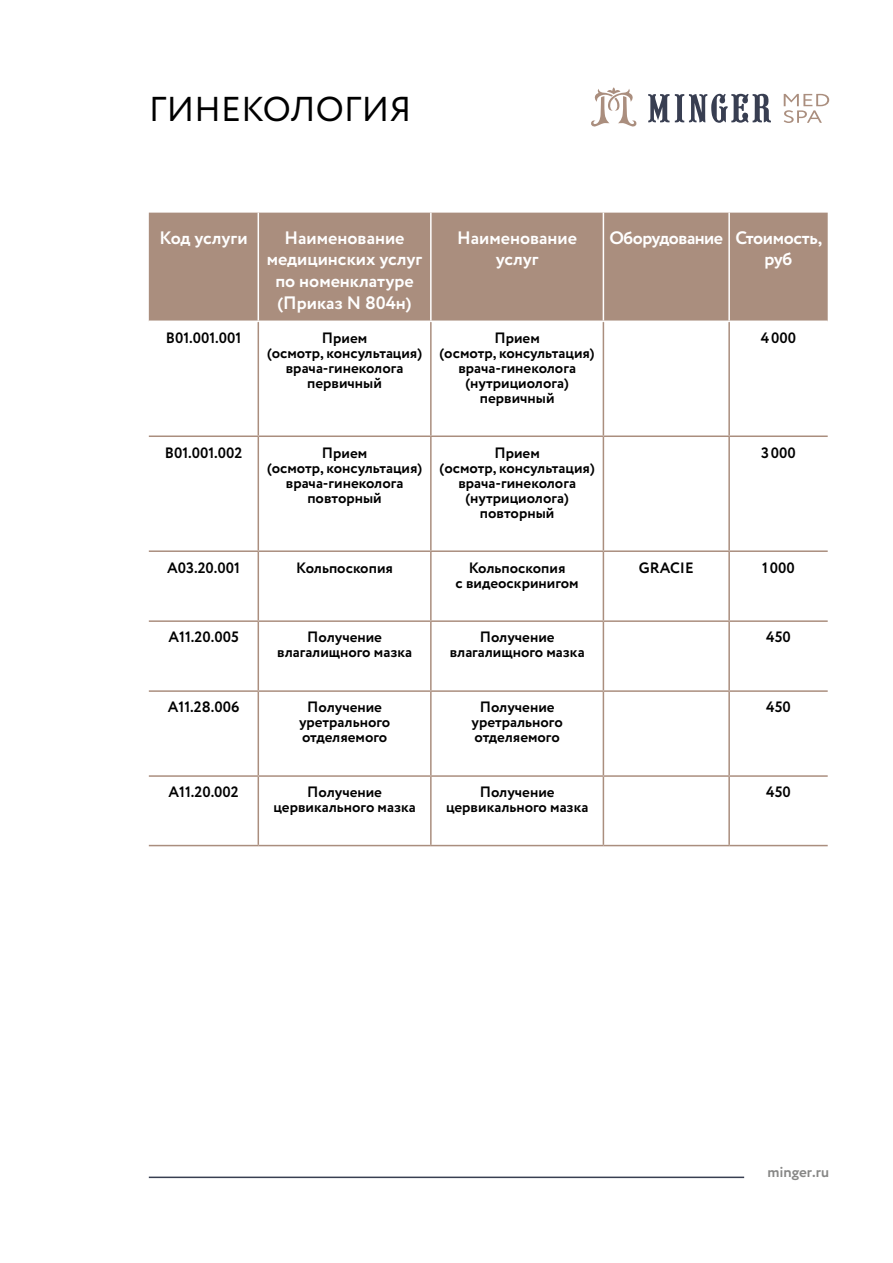
<style>
.page{position:relative;width:893px;height:1263px;background:#fff}
.page>*{position:absolute;margin:0;border:0;box-sizing:border-box;transform-origin:0 0}
.t1{font:34.5px "Circe";letter-spacing:.01em;color:#000}
.t2{font:700 18px/21.6px "Circe";color:#fff;text-align:center}
.t3{font:700 18px/21.6px "Circe";letter-spacing:-.025em;color:#fff}
.t4{font:700 15px/15px "Circe";color:#000;text-align:center}
.t5{font:700 15px "Circe";color:#878786}
</style>
<div class="page">
<svg style="left:648px;top:94px;width:21px;height:28px"></svg>
<svg style="left:675px;top:94px;width:96px;height:29px"></svg>
<svg style="left:591px;top:87px;width:46px;height:40px"></svg>
<svg style="left:784px;top:94px;width:45px;height:29px"></svg>
<hr style="left:149px;top:1176px;width:595px;height:2px;background:#383e51">
<div style="left:149px;top:213px;width:679px;height:108px;background:#aa8e7e"></div>
<hr style="left:149px;top:550px;width:109px;height:2px;background:#aa8e7e">
<hr style="left:258px;top:550px;width:173px;height:2px;background:#aa8e7e">
<hr style="left:431px;top:550px;width:172px;height:2px;background:#aa8e7e">
<hr style="left:603px;top:550px;width:126px;height:2px;background:#aa8e7e">
<hr style="left:729px;top:550px;width:99px;height:2px;background:#aa8e7e">
<hr style="left:149px;top:620px;width:109px;height:2px;background:#aa8e7e">
<hr style="left:258px;top:620px;width:173px;height:2px;background:#aa8e7e">
<hr style="left:431px;top:620px;width:172px;height:2px;background:#aa8e7e">
<hr style="left:603px;top:620px;width:126px;height:2px;background:#aa8e7e">
<hr style="left:729px;top:620px;width:99px;height:2px;background:#aa8e7e">
<hr style="left:149px;top:690px;width:109px;height:2px;background:#aa8e7e">
<hr style="left:258px;top:690px;width:173px;height:2px;background:#aa8e7e">
<hr style="left:431px;top:690px;width:172px;height:2px;background:#aa8e7e">
<hr style="left:603px;top:690px;width:126px;height:2px;background:#aa8e7e">
<hr style="left:729px;top:690px;width:99px;height:2px;background:#aa8e7e">
<hr style="left:149px;top:775px;width:109px;height:2px;background:#aa8e7e">
<hr style="left:258px;top:775px;width:173px;height:2px;background:#aa8e7e">
<hr style="left:431px;top:775px;width:172px;height:2px;background:#aa8e7e">
<hr style="left:603px;top:775px;width:126px;height:2px;background:#aa8e7e">
<hr style="left:729px;top:775px;width:99px;height:2px;background:#aa8e7e">
<hr style="left:149px;top:845px;width:109px;height:1px;background:#aa8e7e">
<hr style="left:258px;top:845px;width:173px;height:1px;background:#aa8e7e">
<hr style="left:431px;top:845px;width:172px;height:1px;background:#aa8e7e">
<hr style="left:603px;top:845px;width:126px;height:1px;background:#aa8e7e">
<hr style="left:729px;top:845px;width:99px;height:1px;background:#aa8e7e">
<hr style="left:430px;top:213px;width:2px;height:108px;background:#fff">
<hr style="left:603px;top:213px;width:1px;height:108px;background:#fff">
<hr style="left:728px;top:213px;width:2px;height:108px;background:#fff">
<hr style="left:258px;top:213px;width:1px;height:108px;background:#fff">
<hr style="left:258px;top:322px;width:1px;height:113px;background:#aa8e7e">
<hr style="left:430px;top:322px;width:2px;height:113px;background:#aa8e7e">
<hr style="left:603px;top:322px;width:1px;height:113px;background:#aa8e7e">
<hr style="left:728px;top:322px;width:2px;height:113px;background:#aa8e7e">
<hr style="left:258px;top:437px;width:1px;height:113px;background:#aa8e7e">
<hr style="left:430px;top:437px;width:2px;height:113px;background:#aa8e7e">
<hr style="left:603px;top:437px;width:1px;height:113px;background:#aa8e7e">
<hr style="left:728px;top:437px;width:2px;height:113px;background:#aa8e7e">
<hr style="left:258px;top:552px;width:1px;height:68px;background:#aa8e7e">
<hr style="left:430px;top:552px;width:2px;height:68px;background:#aa8e7e">
<hr style="left:603px;top:552px;width:1px;height:68px;background:#aa8e7e">
<hr style="left:728px;top:552px;width:2px;height:68px;background:#aa8e7e">
<hr style="left:258px;top:622px;width:1px;height:68px;background:#aa8e7e">
<hr style="left:430px;top:622px;width:2px;height:68px;background:#aa8e7e">
<hr style="left:603px;top:622px;width:1px;height:68px;background:#aa8e7e">
<hr style="left:728px;top:622px;width:2px;height:68px;background:#aa8e7e">
<hr style="left:258px;top:692px;width:1px;height:83px;background:#aa8e7e">
<hr style="left:430px;top:692px;width:2px;height:83px;background:#aa8e7e">
<hr style="left:603px;top:692px;width:1px;height:83px;background:#aa8e7e">
<hr style="left:728px;top:692px;width:2px;height:83px;background:#aa8e7e">
<hr style="left:258px;top:777px;width:1px;height:68px;background:#aa8e7e">
<hr style="left:430px;top:777px;width:2px;height:68px;background:#aa8e7e">
<hr style="left:603px;top:777px;width:1px;height:68px;background:#aa8e7e">
<hr style="left:728px;top:777px;width:2px;height:68px;background:#aa8e7e">
<hr style="left:149px;top:435px;width:109px;height:2px;background:#aa8e7e">
<hr style="left:258px;top:435px;width:173px;height:2px;background:#aa8e7e">
<hr style="left:431px;top:435px;width:172px;height:2px;background:#aa8e7e">
<hr style="left:603px;top:435px;width:126px;height:2px;background:#aa8e7e">
<hr style="left:729px;top:435px;width:99px;height:2px;background:#aa8e7e">
<h1 class="t1" style="left:149px;top:86px;width:264px">ГИНЕКОЛОГИЯ</h1>
<p class="t2" style="left:160px;top:228px;width:90px">Код услуги</p>
<p class="t2" style="left:267px;top:228px;width:157px">Наименование медицинских услуг по номенклатуре (Приказ N 804н)</p>
<p class="t2" style="left:457px;top:228px;width:121px">Наименование услуг</p>
<p class="t3" style="left:764px;top:228px;width:59px;text-indent:-155px">Оборудование Стоимость, руб</p>
<p class="t4" style="left:166px;top:331px;width:77px">B01.001.001</p>
<p class="t4" style="left:267px;top:331px;width:157px">Прием<br>(осмотр, консультация) врача-гинеколога первичный</p>
<p class="t4" style="left:440px;top:331px;width:157px">Прием<br>(осмотр, консультация) врача-гинеколога (нутрициолога) первичный</p>
<p class="t4" style="left:761px;top:331px;width:37px">4000</p>
<p class="t4" style="left:165px;top:446px;width:79px">B01.001.002</p>
<p class="t4" style="left:267px;top:446px;width:157px">Прием<br>(осмотр, консультация) врача-гинеколога повторный</p>
<p class="t4" style="left:440px;top:446px;width:157px">Прием<br>(осмотр, консультация) врача-гинеколога (нутрициолога) повторный</p>
<p class="t4" style="left:761px;top:446px;width:36px">3000</p>
<p class="t4" style="left:167px;top:561px;width:74px">A03.20.001</p>
<p class="t4" style="left:296px;top:561px;width:98px">Кольпоскопия</p>
<p class="t4" style="left:456px;top:561px;width:125px">Кольпоскопия<br>с видеоскринигом</p>
<p class="t4" style="left:639px;top:561px;width:56px">GRACIE</p>
<p class="t4" style="left:762px;top:561px;width:34px">1000</p>
<p class="t4" style="left:169px;top:630px;width:72px">А11.20.005</p>
<p class="t4" style="left:277px;top:630px;width:136px">Получение влагалищного мазка</p>
<p class="t4" style="left:450px;top:630px;width:136px">Получение влагалищного мазка</p>
<p class="t4" style="left:766px;top:630px;width:26px">450</p>
<p class="t4" style="left:168px;top:700px;width:73px">А11.28.006</p>
<p class="t4" style="left:299px;top:700px;width:93px">Получение уретрального отделяемого</p>
<p class="t4" style="left:472px;top:700px;width:93px">Получение уретрального отделяемого</p>
<p class="t4" style="left:766px;top:700px;width:26px">450</p>
<p class="t4" style="left:168px;top:785px;width:72px">А11.20.002</p>
<p class="t4" style="left:273px;top:785px;width:144px">Получение цервикального мазка</p>
<p class="t4" style="left:446px;top:785px;width:144px">Получение цервикального мазка</p>
<p class="t4" style="left:766px;top:785px;width:26px">450</p>
<p class="t5" style="left:767px;top:1162px;width:63px">minger.ru</p>
</div>
